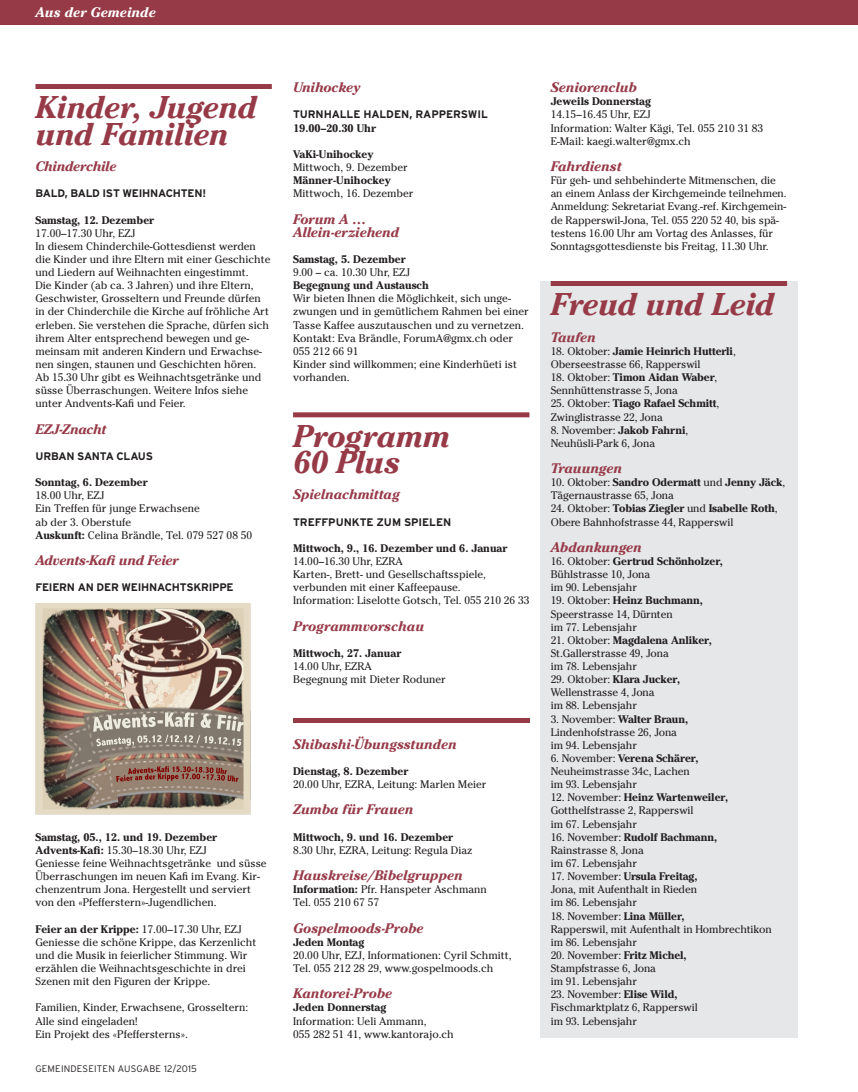
<style>
.page{position:relative;width:858px;height:1092px;background:#fff}
.page>*{position:absolute;margin:0;border:0;box-sizing:border-box;transform-origin:0 0}
.t1{font:italic 700 31.25px/26.2px "Cheltenham Std";letter-spacing:-.025em;color:#973a48}
.t2{font:italic 700 13.75px/13.1px "Cheltenham Std";letter-spacing:-.015em;color:#973a48}
.t3{font:italic 700 13.75px "Cheltenham Std";letter-spacing:-.035em;color:#973a48}
.t4{font:italic 700 13.75px "Cheltenham Std";letter-spacing:-.01em;color:#fff}
.t5{font:11px/13.1px "Cheltenham Std";color:#231f20}
.t6{font:700 11px "Cheltenham Std";color:#231f20}
.t7{font:700 11px "Interstate";letter-spacing:-.015em;color:#231f20}
.t8{font:300 9.5px "Interstate";letter-spacing:.02em;color:#231f20}
.s1{font-weight:700}
</style>
<div class="page">
<div style="left:0;top:0;width:857px;height:25px;background:#973a48"></div>
<div style="left:540px;top:281px;width:257px;height:756px;background:#e6e7e9"></div>
<div style="left:550px;top:281px;width:237px;height:5px;background:#973a48"></div>
<div style="left:35px;top:84px;width:237px;height:5px;background:#973a48"></div>
<div style="left:293px;top:412px;width:236px;height:5px;background:#973a48"></div>
<div style="left:293px;top:717px;width:236px;height:5px;background:#973a48"></div>
<img style="left:35px;top:603px;width:215px;height:211px">
<p class="t4" style="left:35px;top:4px;width:122px">Aus der Gemeinde</p>
<h1 class="t1" style="left:35px;top:95px;width:223px">Kinder, Jugend und Familien</h1>
<p class="t3" style="left:35px;top:158px;width:83px">Chinderchile</p>
<p class="t7" style="left:35px;top:187px;width:172px">BALD, BALD IST WEIHNACHTEN!</p>
<p class="t6" style="left:35px;top:213px;width:120px">Samstag, 12. Dezember</p>
<p class="t5" style="left:35px;top:226px;width:236px">17.00–17.30 Uhr, EZJ<br>In diesem Chinderchile-Gottesdienst werden die Kinder und ihre Eltern mit einer Geschichte und Liedern auf Weihnachten eingestimmt.<br>Die Kinder (ab ca. 3 Jahren) und ihre Eltern, Geschwister, Grosseltern und Freunde dürfen in der Chinderchile die Kirche auf fröhliche Art erleben. Sie verstehen die Sprache, dürfen sich ihrem Alter entsprechend bewegen und ge&shy;meinsam mit anderen Kindern und Erwachse&shy;nen singen, staunen und Geschichten hören.<br>Ab 15.30 Uhr gibt es Weihnachtsgetränke und süsse Überraschungen. Weitere Infos siehe unter Andvents-Kafi und Feier.</p>
<p class="t3" style="left:35px;top:421px;width:73px">EZJ-Znacht</p>
<p class="t7" style="left:35px;top:449px;width:119px">URBAN SANTA CLAUS</p>
<p class="t6" style="left:35px;top:475px;width:113px">Sonntag, 6. Dezember</p>
<p class="t5" style="left:35px;top:489px;width:218px">18.00 Uhr, EZJ<br>Ein Treffen für junge Erwachsene<br>ab der 3. Oberstufe<br><span class="s1">Auskunft:</span> Celina Brändle, Tel. 079 527 08 50</p>
<p class="t3" style="left:35px;top:552px;width:145px">Advents-Kafi und Feier</p>
<p class="t7" style="left:35px;top:580px;width:200px">FEIERN AN DER WEIHNACHTSKRIPPE</p>
<p class="t5" style="left:35px;top:830px;width:233px"><span class="s1">Samstag, 05., 12. und 19. Dezember Advents-Kafi:</span> 15.30–18.30 Uhr, EZJ<br>Geniesse feine Weihnachtsgetränke und süsse Überraschungen im neuen Kafi im Evang. Kir&shy;chenzentrum Jona. Hergestellt und serviert von den «Pfefferstern»-Jugendlichen.</p>
<p class="t5" style="left:35px;top:922px;width:222px"><span class="s1">Feier an der Krippe:</span> 17.00–17.30 Uhr, EZJ Geniesse die schöne Krippe, das Kerzenlicht und die Musik in feierlicher Stimmung. Wir erzählen die Weihnachtsgeschichte in drei Szenen mit den Figuren der Krippe.</p>
<p class="t5" style="left:35px;top:1001px;width:214px">Familien, Kinder, Erwachsene, Grosseltern:<br>Alle sind eingeladen!<br>Ein Projekt des «Pfeffersterns».</p>
<p class="t8" style="left:35px;top:1062px;width:163px">GEMEINDESEITEN AUSGABE 12/2015</p>
<p class="t2" style="left:293px;top:81px;width:69px">Unihockey</p>
<p class="t7" style="left:293px;top:108px;width:196px">TURNHALLE HALDEN, RAPPERSWIL</p>
<p class="t6" style="left:293px;top:121px;width:84px">19.00–20.30 Uhr</p>
<p class="t6" style="left:293px;top:147px;width:82px">VaKi-Unihockey</p>
<p class="t5" style="left:293px;top:161px;width:116px">Mittwoch, 9. Dezember</p>
<p class="t6" style="left:293px;top:174px;width:99px">Männer-Unihockey</p>
<p class="t5" style="left:293px;top:187px;width:122px">Mittwoch, 16. Dezember</p>
<p class="t2" style="left:293px;top:212px;width:108px">Forum A …<br>Allein-erziehend</p>
<p class="t6" style="left:293px;top:252px;width:114px">Samstag, 5. Dezember</p>
<p class="t5" style="left:293px;top:266px;width:119px">9.00 – ca. 10.30 Uhr, EZJ</p>
<p class="t6" style="left:293px;top:279px;width:137px">Begegnung und Austausch</p>
<p class="t5" style="left:293px;top:292px;width:237px">Wir bieten Ihnen die Möglichkeit, sich unge&shy;zwungen und in gemütlichem Rahmen bei einer Tasse Kaffee auszutauschen und zu vernetzen.<br>Kontakt: Eva Brändle, ForumA@gmx.ch oder 055 212 66 91<br>Kinder sind willkommen; eine Kinderhüeti ist vorhanden.</p>
<h1 class="t1" style="left:293px;top:423px;width:159px">Programm<br>60 Plus</h1>
<p class="t2" style="left:293px;top:488px;width:108px">Spielnachmittag</p>
<p class="t7" style="left:293px;top:515px;width:160px">TREFFPUNKTE ZUM SPIELEN</p>
<p class="t6" style="left:293px;top:541px;width:216px">Mittwoch, 9., 16. Dezember und 6. Januar</p>
<p class="t5" style="left:293px;top:554px;width:238px">14.00–16.30 Uhr, EZRA<br>Karten-, Brett- und Gesellschaftsspiele, verbunden mit einer Kaffeepause.<br>Information: Liselotte Gotsch, Tel. 055 210 26 33</p>
<p class="t2" style="left:293px;top:619px;width:133px">Programmvorschau</p>
<p class="t6" style="left:293px;top:646px;width:110px">Mittwoch, 27. Januar</p>
<p class="t5" style="left:293px;top:659px;width:154px">14.00 Uhr, EZRA<br>Begegnung mit Dieter Roduner</p>
<p class="t2" style="left:293px;top:737px;width:165px">Shibashi-Übungsstunden</p>
<p class="t6" style="left:293px;top:764px;width:117px">Dienstag, 8. Dezember</p>
<p class="t5" style="left:293px;top:777px;width:195px">20.00 Uhr, EZRA, Leitung: Marlen Meier</p>
<p class="t2" style="left:293px;top:803px;width:122px">Zumba für Frauen</p>
<p class="t6" style="left:293px;top:830px;width:161px">Mittwoch, 9. und 16. Dezember</p>
<p class="t5" style="left:293px;top:843px;width:181px">8.30 Uhr, EZRA, Leitung: Regula Diaz</p>
<p class="t2" style="left:293px;top:868px;width:171px">Hauskreise/Bibelgruppen</p>
<p class="t5" style="left:293px;top:882px;width:195px"><span class="s1">Information:</span> Pfr. Hanspeter Aschmann<br>Tel. 055 210 67 57</p>
<p class="t2" style="left:293px;top:921px;width:132px">Gospelmoods-Probe</p>
<p class="t6" style="left:293px;top:935px;width:73px">Jeden Montag</p>
<p class="t5" style="left:293px;top:948px;width:220px">20.00 Uhr, EZJ, Informationen: Cyril Schmitt,<br>Tel. 055 212 28 29, www.gospelmoods.ch</p>
<p class="t2" style="left:293px;top:987px;width:101px">Kantorei-Probe</p>
<p class="t6" style="left:293px;top:1000px;width:95px">Jeden Donnerstag</p>
<p class="t5" style="left:293px;top:1014px;width:162px">Information: Ueli Ammann,<br>055 282 51 41, www.kantorajo.ch</p>
<p class="t2" style="left:550px;top:81px;width:88px">Seniorenclub</p>
<p class="t6" style="left:550px;top:95px;width:102px">Jeweils Donnerstag</p>
<p class="t5" style="left:550px;top:108px;width:214px">14.15–16.45 Uhr, EZJ<br>Information: Walter Kägi, Tel. 055 210 31 83<br>E-Mail: kaegi.walter@gmx.ch</p>
<p class="t2" style="left:550px;top:160px;width:72px">Fahrdienst</p>
<p class="t5" style="left:550px;top:174px;width:237px">Für geh- und sehbehinderte Mitmenschen, die an einem Anlass der Kirchgemeinde teilnehmen.<br>Anmeldung: Sekretariat Evang.-ref. Kirchgemein&shy;de Rapperswil-Jona, Tel. 055 220 52 40, bis spä&shy;testens 16.00 Uhr am Vortag des Anlasses, für Sonntagsgottesdienste bis Freitag, 11.30 Uhr.</p>
<h1 class="t1" style="left:550px;top:291px;width:225px">Freud und Leid</h1>
<p class="t2" style="left:550px;top:330px;width:47px">Taufen</p>
<p class="t5" style="left:550px;top:344px;width:187px">18. Oktober: <span class="s1">Jamie Heinrich Hutterli</span>,<br>Oberseestrasse 66, Rapperswil</p>
<p class="t5" style="left:550px;top:371px;width:168px">18. Oktober: <span class="s1">Timon Aidan Waber</span>,<br>Sennhüttenstrasse 5, Jona</p>
<p class="t5" style="left:550px;top:397px;width:170px">25. Oktober: <span class="s1">Tiago Rafael Schmitt</span>,<br>Zwinglistrasse 22, Jona</p>
<p class="t5" style="left:550px;top:423px;width:139px">8. November: <span class="s1">Jakob Fahrni</span>,<br>Neuhüsli-Park 6, Jona</p>
<p class="t2" style="left:550px;top:462px;width:73px">Trauungen</p>
<p class="t5" style="left:550px;top:476px;width:236px">10. Oktober: <span class="s1">Sandro Odermatt</span> und <span class="s1">Jenny Jäck</span>,<br>Tägernaustrasse 65, Jona</p>
<p class="t5" style="left:550px;top:502px;width:228px">24. Oktober: <span class="s1">Tobias Ziegler</span> und <span class="s1">Isabelle Roth</span>,<br>Obere Bahnhofstrasse 44, Rapperswil</p>
<p class="t2" style="left:550px;top:540px;width:93px">Abdankungen</p>
<p class="t5" style="left:550px;top:554px;width:174px">16. Oktober: <span class="s1">Gertrud Schönholzer,<br></span>Bühlstrasse 10, Jona<br>im 90. Lebensjahr</p>
<p class="t5" style="left:550px;top:594px;width:154px">19. Oktober: <span class="s1">Heinz Buchmann,<br></span>Speerstrasse 14, Dürnten<br>im 77. Lebensjahr</p>
<p class="t5" style="left:550px;top:633px;width:163px">21. Oktober: <span class="s1">Magdalena Anliker,<br></span>St.Gallerstrasse 49, Jona<br>im 78. Lebensjahr</p>
<p class="t5" style="left:550px;top:672px;width:131px">29. Oktober: <span class="s1">Klara Jucker,<br></span>Wellenstrasse 4, Jona<br>im 88. Lebensjahr</p>
<p class="t5" style="left:550px;top:712px;width:139px">3. November: <span class="s1">Walter Braun,<br></span>Lindenhofstrasse 26, Jona im 94. Lebensjahr</p>
<p class="t5" style="left:550px;top:751px;width:149px">6. November: <span class="s1">Verena Schärer,<br></span>Neuheimstrasse 34c, Lachen im 93. Lebensjahr</p>
<p class="t5" style="left:550px;top:791px;width:179px">12. November: <span class="s1">Heinz Wartenweiler,<br></span>Gotthelfstrasse 2, Rapperswil<br>im 67. Lebensjahr</p>
<p class="t5" style="left:550px;top:830px;width:168px">16. November: <span class="s1">Rudolf Bachmann,<br></span>Rainstrasse 8, Jona<br>im 67. Lebensjahr</p>
<p class="t5" style="left:550px;top:869px;width:148px;text-align:justify">17. November: <span class="s1">Ursula Freitag, </span>Jona, mit Aufenthalt in Rieden im 86. Lebensjahr</p>
<p class="t5" style="left:550px;top:909px;width:222px">18. November: <span class="s1">Lina Müller,<br></span>Rapperswil, mit Aufenthalt in Hombrechtikon im 86. Lebensjahr</p>
<p class="t5" style="left:550px;top:948px;width:137px">20. November: <span class="s1">Fritz Michel,<br></span>Stampfstrasse 6, Jona<br>im 91. Lebensjahr</p>
<p class="t5" style="left:550px;top:987px;width:148px">23. November: <span class="s1">Elise Wild,<br></span>Fischmarktplatz 6, Rapperswil im 93. Lebensjahr</p>
</div>
